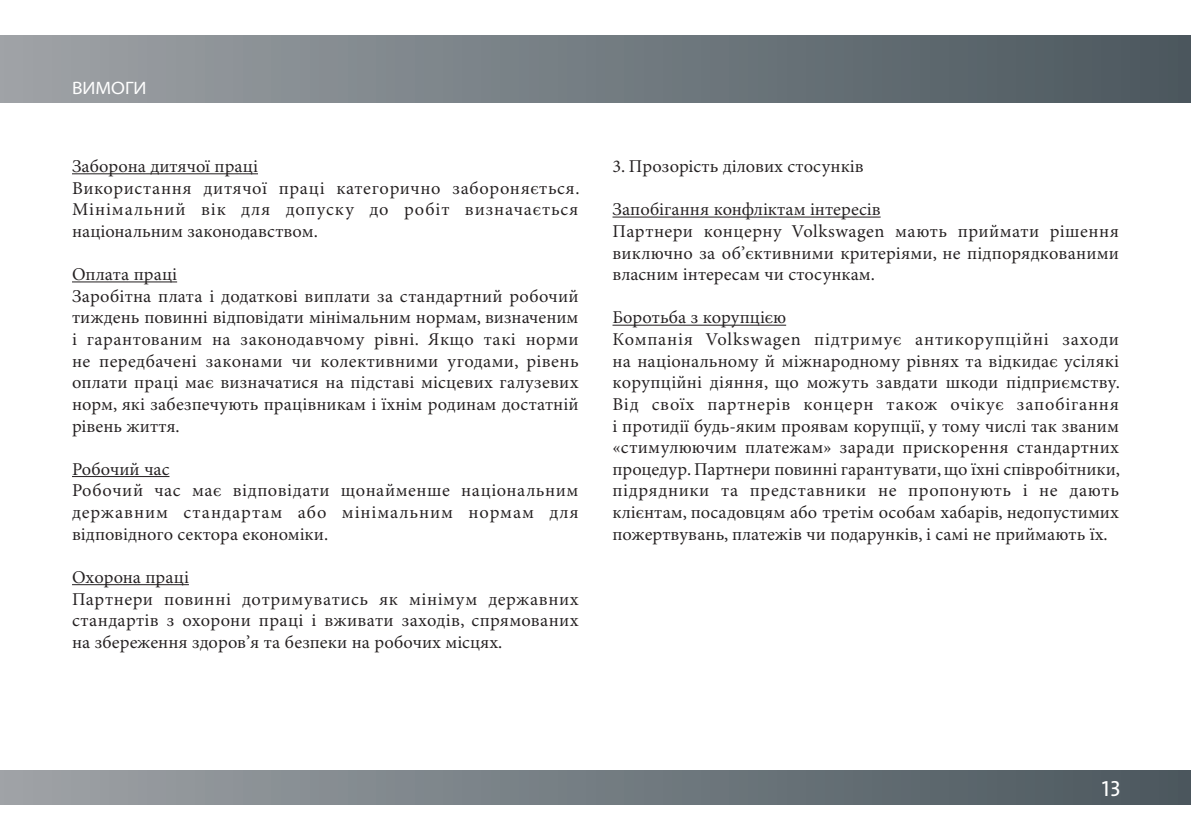
<style>
.page{position:relative;width:1191px;height:840px;background:#fff}
.page>*{position:absolute;margin:0;border:0;box-sizing:border-box;transform-origin:0 0}
.t1{font:22px "The Sans Caps";color:#fff}
.t2{font:18px/21.6px "Minion Pro";color:#231f20;text-align:justify}
.hed1_9{font:semi-expanded 18px "Myriad Pro";color:#fff}
</style>
<div class="page">
<div style="left:0;top:35px;width:1191px;height:67px;background:linear-gradient(to right,#9ea2a7,#4a575e)"></div>
<div style="left:0;top:769px;width:1191px;height:35px;background:linear-gradient(to right,#9ea2a7,#4a575e)"></div>
<hr style="left:72px;top:173px;width:186px;height:1px;background:#231f20">
<hr style="left:72px;top:281px;width:105px;height:1px;background:#231f20">
<hr style="left:72px;top:476px;width:97px;height:1px;background:#231f20">
<hr style="left:72px;top:584px;width:117px;height:1px;background:#231f20">
<hr style="left:612px;top:216px;width:268px;height:1px;background:#231f20">
<hr style="left:612px;top:324px;width:174px;height:1px;background:#231f20">
<p class="hed1_9" style="left:72px;top:78px;width:76px">ВИМОГИ</p>
<p class="t2" style="left:72px;top:156px;width:187px">Заборона дитячої праці</p>
<p class="t2" style="left:72px;top:177px;width:509px">Використання дитячої праці категорично забороняється.<br>Мінімальний вік для допуску до робіт визначається національним законодавством.</p>
<p class="t2" style="left:72px;top:264px;width:107px">Оплата праці</p>
<p class="t2" style="left:72px;top:285px;width:508px">Заробітна плата і додаткові виплати за стандартний робочий тиждень повинні відповідати мінімальним нормам, визначеним і гарантованим на законодавчому рівні. Якщо такі норми не передбачені законами чи колективними угодами, рівень оплати праці має визначатися на підставі місцевих галузевих норм, які забезпечують працівникам і їхнім родинам достатній рівень життя.</p>
<p class="t2" style="left:72px;top:458px;width:99px">Робочий час</p>
<p class="t2" style="left:72px;top:480px;width:508px">Робочий час має відповідати щонайменше національним державним стандартам або мінімальним нормам для відповідного сектора економіки.</p>
<p class="t2" style="left:72px;top:566px;width:118px">Охорона праці</p>
<p class="t2" style="left:72px;top:588px;width:508px">Партнери повинні дотримуватись як мінімум державних стандартів з охорони праці і вживати заходів, спрямованих на збереження здоров’я та безпеки на робочих місцях.</p>
<p class="t2" style="left:612px;top:156px;width:253px">3. Прозорість ділових стосунків</p>
<p class="t2" style="left:612px;top:199px;width:270px">Запобігання конфліктам інтересів</p>
<p class="t2" style="left:612px;top:221px;width:508px">Партнери концерну Volkswagen мають приймати рішення виключно за об’єктивними критеріями, не підпорядкованими власним інтересам чи стосункам.</p>
<p class="t2" style="left:612px;top:307px;width:175px">Боротьба з корупцією</p>
<p class="t2" style="left:612px;top:329px;width:509px">Компанія Volkswagen підтримує антикорупційні заходи на національному й міжнародному рівнях та відкидає усілякі корупційні діяння, що можуть завдати шкоди підприємству.<br>Від своїх партнерів концерн також очікує запобігання і протидії будь-яким проявам корупції, у тому числі так званим «стимулюючим платежам» заради прискорення стандартних процедур. Партнери повинні гарантувати, що їхні співробітники, підрядники та представники не пропонують і не дають клієнтам, посадовцям або третім особам хабарів, недопустимих пожертвувань, платежів чи подарунків, і самі не приймають їх.</p>
<p class="t1" style="left:1101px;top:769px;width:21px">13</p>
</div>
